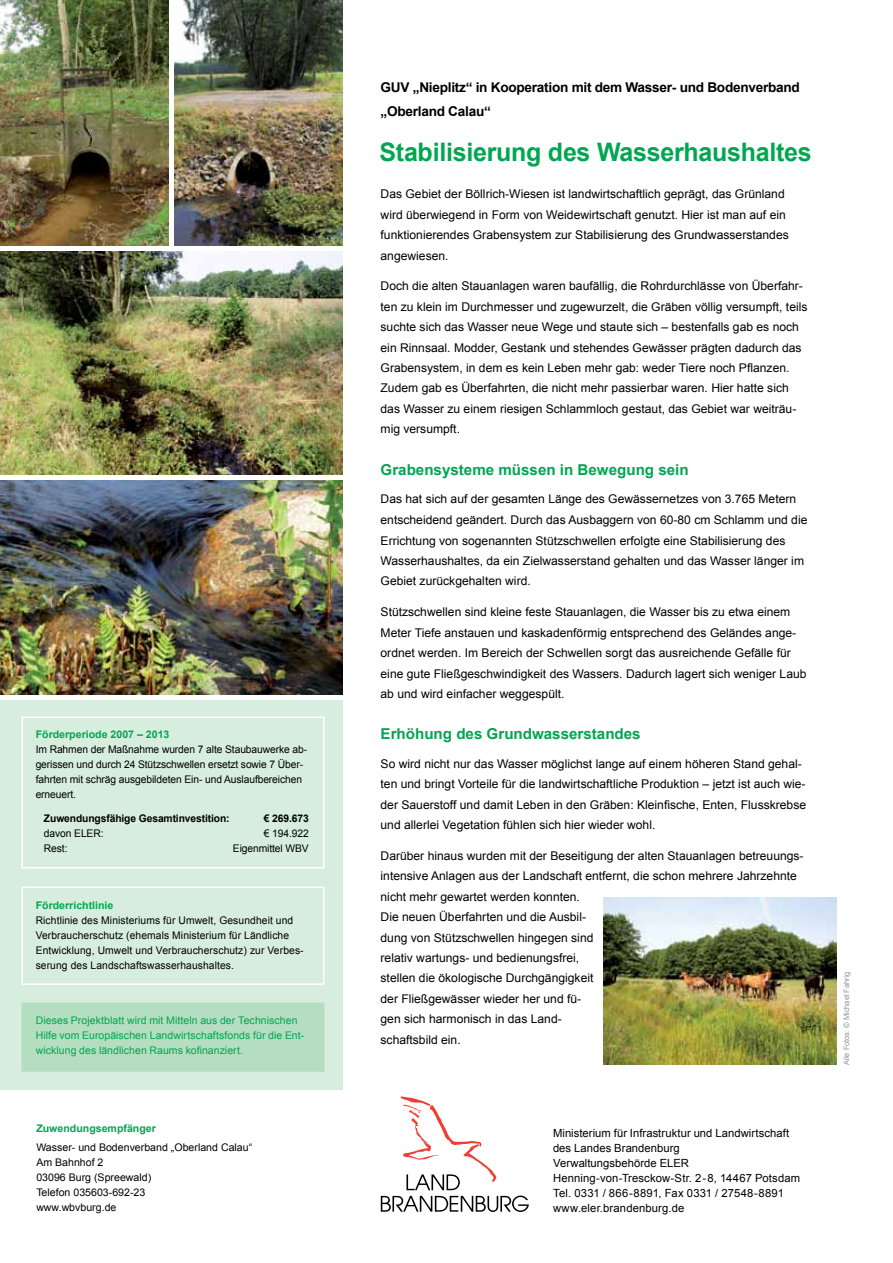
<style>
.page{position:relative;width:893px;height:1263px;background:#fff}
.page>*{position:absolute;margin:0;border:0;box-sizing:border-box;transform-origin:0 0}
.t1{font:700 25.5px "Arial";letter-spacing:-.01em;color:#00a651}
.t2{font:700 15px "Arial";color:#00a651}
.t3{font:700 13.5px/24px "Arial";letter-spacing:-.02em;color:#000}
.t4{font:12px/20.4px "Arial";color:#000}
.t5{font:11.25px/15px "Arial";letter-spacing:.005em;color:#000}
.t6{font:10.5px/15px "Arial";color:#000}
.t7{font:10.5px/15px "Arial";letter-spacing:.005em;color:#00a651}
.t8{font:700 10.5px "Arial";color:#00a651}
.t9{font:700 10.5px "Arial";letter-spacing:-.01em;color:#000}
.t10{font:7.5px "Arial";letter-spacing:-.01em;color:#939598}
</style>
<div class="page">
<img style="left:174px;top:0;width:168px;height:246px">
<div style="left:0;top:699px;width:342px;height:391px;background:#d7eddd"></div>
<svg style="left:381px;top:1096px;width:148px;height:116px"></svg>
<div style="left:22px;top:1003px;width:302px;height:68px;background:#b4ddc1"></div>
<div style="left:21px;top:1002px;width:303px;height:70px;border:2px solid #b4ddc1"></div>
<div style="left:21px;top:716px;width:303px;height:152px;border:2px solid #fff"></div>
<img style="left:0;top:0;width:169px;height:246px">
<img style="left:0;top:480px;width:342px;height:215px">
<img style="left:0;top:251px;width:342px;height:224px">
<div style="left:21px;top:887px;width:303px;height:98px;border:2px solid #fff"></div>
<img style="left:604px;top:897px;width:233px;height:168px">
<p class="t8" style="left:36px;top:728px;width:135px">Förderperiode 2007 – 2013</p>
<p class="t6" style="left:36px;top:742px;width:273px">Im Rahmen der Maßnahme wurden 7 alte Staubauwerke ab&shy;gerissen und durch 24 Stützschwellen ersetzt sowie 7 Über&shy;fahrten mit schräg ausgebildeten Ein- und Auslaufbereichen erneuert.</p>
<p class="t9" style="left:44px;top:812px;width:187px">Zuwendungsfähige Gesamtinvestition:</p>
<p class="t9" style="left:264px;top:812px;width:46px">€ 269.673</p>
<p class="t6" style="left:44px;top:826px;width:61px">davon ELER:</p>
<p class="t6" style="left:264px;top:826px;width:46px">€ 194.922</p>
<p class="t6" style="left:44px;top:841px;width:25px">Rest:</p>
<p class="t6" style="left:233px;top:841px;width:77px">Eigenmittel WBV</p>
<p class="t8" style="left:36px;top:898px;width:79px">Förderrichtlinie</p>
<p class="t6" style="left:36px;top:912px;width:269px">Richtlinie des Ministeriums für Umwelt, Gesundheit und Verbraucherschutz (ehemals Ministerium für Ländliche Entwicklung, Umwelt und Verbraucherschutz) zur Verbes&shy;serung des Landschaftswasserhaushaltes.</p>
<p class="t7" style="left:36px;top:1013px;width:270px">Dieses Projektblatt wird mit Mitteln aus der Technischen<br>Hilfe vom Europäischen Landwirtschaftsfonds für die Ent&shy;wicklung des ländlichen Raums kofinanziert.</p>
<p class="t8" style="left:36px;top:1121px;width:121px">Zuwendungsempfänger</p>
<p class="t6" style="left:36px;top:1140px;width:217px">Wasser- und Bodenverband „Oberland Calau“<br>Am Bahnhof 2<br>03096 Burg (Spreewald)<br>Telefon 035603-692-23<br>www.wbvburg.de</p>
<p class="t3" style="left:381px;top:75px;width:421px">GUV „Nieplitz“ in Kooperation mit dem Wasser- und Bodenverband „Oberland Calau“</p>
<h1 class="t1" style="left:379px;top:135px;width:434px">Stabilisierung des Wasserhaushaltes</h1>
<p class="t4" style="left:381px;top:184px;width:410px">Das Gebiet der Böllrich-Wiesen ist landwirtschaftlich geprägt, das Grünland wird überwiegend in Form von Weidewirtschaft genutzt. Hier ist man auf ein funktionierendes Grabensystem zur Stabilisierung des Grundwasserstandes angewiesen.</p>
<p class="t4" style="left:381px;top:276px;width:428px">Doch die alten Stauanlagen waren baufällig, die Rohrdurchlässe von Überfahr&shy;ten zu klein im Durchmesser und zugewurzelt, die Gräben völlig versumpft, teils suchte sich das Wasser neue Wege und staute sich – bestenfalls gab es noch ein Rinnsaal. Modder, Gestank und stehendes Gewässer prägten dadurch das Grabensystem, in dem es kein Leben mehr gab: weder Tiere noch Pflanzen.<br>Zudem gab es Überfahrten, die nicht mehr passierbar waren. Hier hatte sich das Wasser zu einem riesigen Schlammloch gestaut, das Gebiet war weiträu&shy;mig versumpft.</p>
<p class="t2" style="left:381px;top:459px;width:310px">Grabensysteme müssen in Bewegung sein</p>
<p class="t4" style="left:381px;top:489px;width:428px">Das hat sich auf der gesamten Länge des Gewässernetzes von 3.765 Metern entscheidend geändert. Durch das Ausbaggern von 60-80 cm Schlamm und die Errichtung von sogenannten Stützschwellen erfolgte eine Stabilisierung des Wasserhaushaltes, da ein Zielwasserstand gehalten und das Wasser länger im Gebiet zurückgehalten wird.</p>
<p class="t4" style="left:381px;top:602px;width:427px">Stützschwellen sind kleine feste Stauanlagen, die Wasser bis zu etwa einem Meter Tiefe anstauen und kaskadenförmig entsprechend des Geländes ange&shy;ordnet werden. Im Bereich der Schwellen sorgt das ausreichende Gefälle für eine gute Fließgeschwindigkeit des Wassers. Dadurch lagert sich weniger Laub ab und wird einfacher weggespült.</p>
<p class="t2" style="left:381px;top:724px;width:262px">Erhöhung des Grundwasserstandes</p>
<p class="t4" style="left:381px;top:753px;width:427px">So wird nicht nur das Wasser möglichst lange auf einem höheren Stand gehal&shy;ten und bringt Vorteile für die landwirtschaftliche Produktion – jetzt ist auch wie&shy;der Sauerstoff und damit Leben in den Gräben: Kleinfische, Enten, Flusskrebse und allerlei Vegetation fühlen sich hier wieder wohl.</p>
<p class="t4" style="left:381px;top:846px;width:425px">Darüber hinaus wurden mit der Beseitigung der alten Stauanlagen betreuungs&shy;intensive Anlagen aus der Landschaft entfernt, die schon mehrere Jahrzehnte nicht mehr gewartet werden konnten.<br>Die neuen Überfahrten und die Ausbil-<br>dung von Stützschwellen hingegen sind<br>relativ wartungs- und bedienungsfrei,<br>stellen die ökologische Durchgängigkeit<br>der Fließgewässer wieder her und fü-<br>gen sich harmonisch in das Land-<br>schaftsbild ein.</p>
<p class="t5" style="left:553px;top:1125px;width:249px">Ministerium für Infrastruktur und Landwirtschaft des Landes Brandenburg<br>Verwaltungsbehörde ELER Henning-von-Tresckow-Str. 2-8, 14467 Potsdam Tel. 0331 / 866-8891, Fax 0331 / 27548-8891 www.eler.brandenburg.de</p>
<p class="t10" style="left:841px;top:1065px;width:95px;rotate:-90deg">Alle Fotos: © Michael Fahrig</p>
</div>
